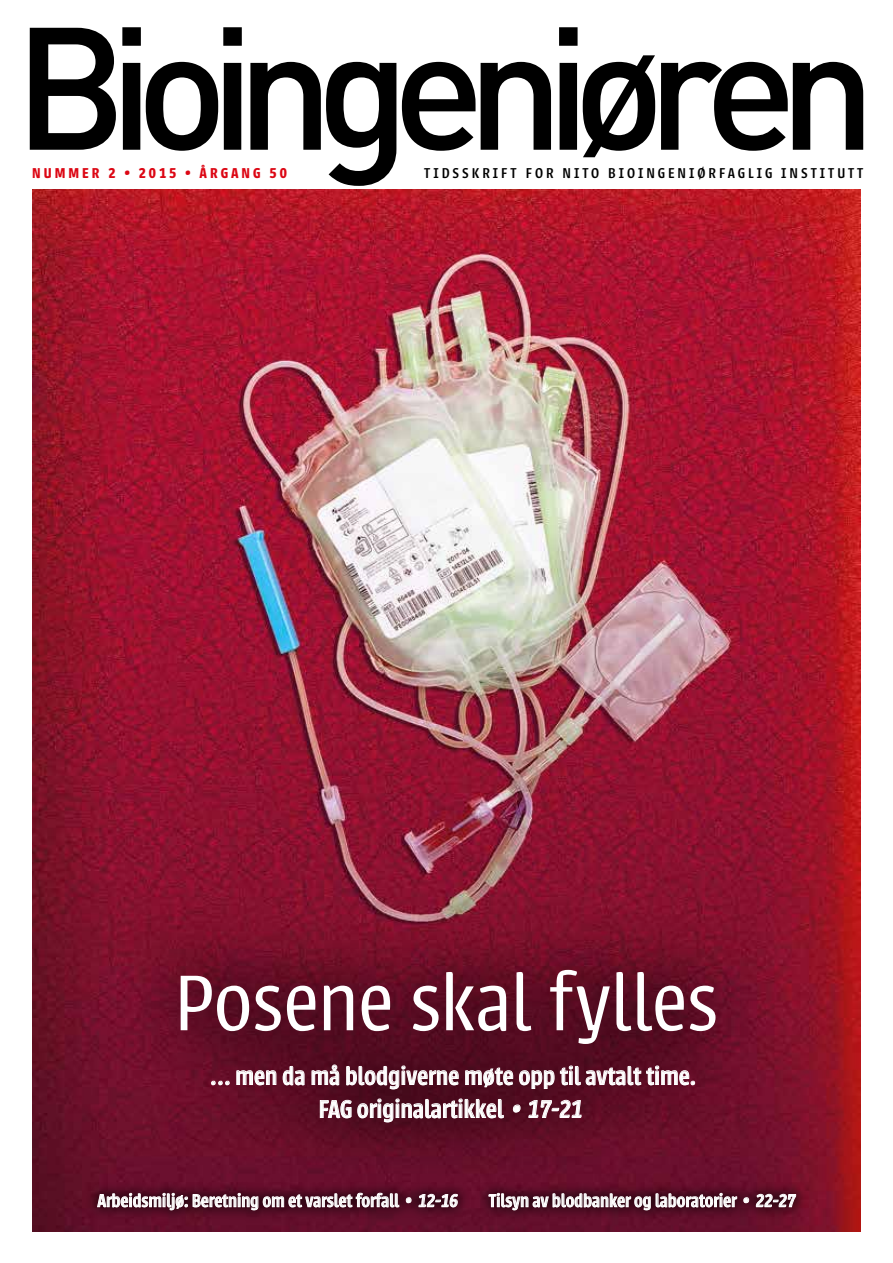
<style>
.page{position:relative;width:893px;height:1263px;background:#fff}
.page>*{position:absolute;margin:0;border:0;box-sizing:border-box;transform-origin:0 0}
.t1{font:300 87px "Urbana";letter-spacing:-.015em;color:#fff}
.t2{font:500 27px/33px "Urbana";color:#fff;text-align:center;scale:.96 1}
.t3{font:500 19.5px "Urbana";color:#fff;scale:.96 1}
.t4{font:500 15.75px "Urbana";letter-spacing:.19em;color:#000}
.t5{font:600 15.75px "Urbana";letter-spacing:.19em;color:#dc0714}
.s1{font-style:italic}
</style>
<div class="page">
<img style="left:32px;top:190px;width:828px;height:1041px">
<div style="left:85px;top:1180px;width:724px;height:43px;background:#000;opacity:.6"></div>
<svg style="left:97px;top:1192px;width:303px;height:18px;background:#7b5763"></svg>
<svg style="left:406px;top:1198px;width:5px;height:5px"></svg>
<svg style="left:418px;top:1193px;width:40px;height:15px"></svg>
<svg style="left:488px;top:1192px;width:249px;height:18px;background:#7a5562"></svg>
<svg style="left:744px;top:1198px;width:5px;height:5px"></svg>
<svg style="left:756px;top:1193px;width:40px;height:14px"></svg>
<svg style="left:115px;top:907px;width:663px;height:277px;background:#680e28"></svg>
<svg style="left:212px;top:1081px;width:17px;height:4px"></svg>
<svg style="left:236px;top:1066px;width:69px;height:19px"></svg>
<svg style="left:311px;top:1064px;width:28px;height:21px"></svg>
<svg style="left:346px;top:1065px;width:113px;height:24px;background:#784856"></svg>
<svg style="left:465px;top:1067px;width:48px;height:20px"></svg>
<svg style="left:519px;top:1065px;width:176px;height:24px;background:#7c4354"></svg>
<svg style="left:320px;top:1098px;width:184px;height:24px;background:#794957"></svg>
<svg style="left:512px;top:1104px;width:9px;height:9px"></svg>
<svg style="left:528px;top:1099px;width:54px;height:19px"></svg>
<svg style="left:30px;top:27px;width:833px;height:159px"></svg>
<p class="t5" style="left:32px;top:164px;width:256px">NUMMER 2 • 2015 • ÅRGANG 50</p>
<p class="t4" style="left:424px;top:164px;width:440px">TIDSSKRIFT FOR NITO BIOINGENIØRFAGLIG INSTITUTT</p>
<h1 class="t1" style="left:174px;top:958px;width:546px">Posene skal fylles</h1>
<h2 class="t2" style="left:210px;top:1060px;width:507px">… men da må blodgiverne møte opp til avtalt time.<br>FAG originalartikkel <span class="s1">• 17-21</span></h2>
<p class="t3" style="left:97px;top:1190px;width:377px">Arbeidsmiljø: Beretning om et varslet forfall • <span class="s1">12-16</span></p>
<p class="t3" style="left:489px;top:1190px;width:321px">Tilsyn av blodbanker og laboratorier • <span class="s1">22-27</span></p>
</div>
